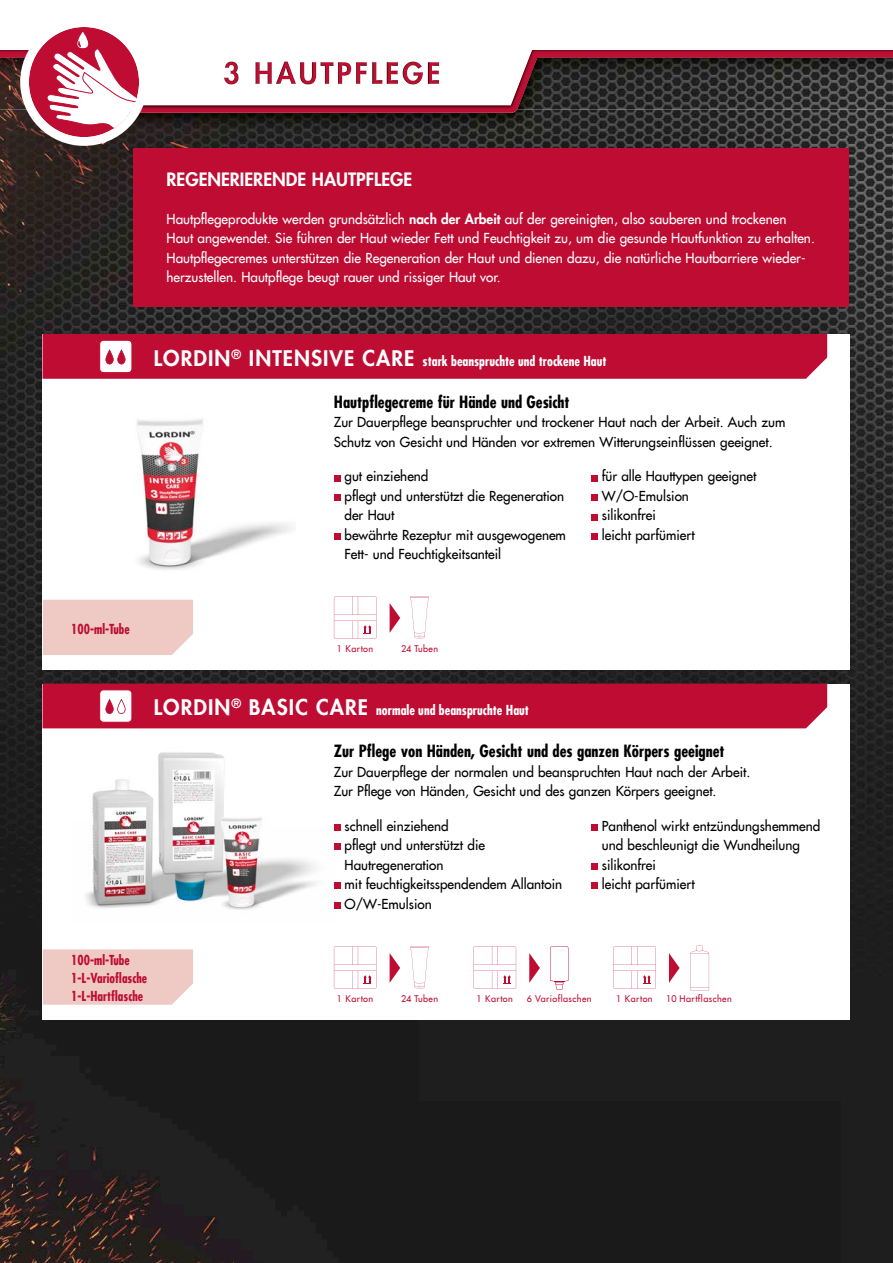
<style>
.page{position:relative;width:893px;height:1263px;background:#fff}
.page>*{position:absolute;margin:0;border:0;box-sizing:border-box;transform-origin:0 0}
.t1{font:800 18px "Futura LT";color:#fff}
.t2{font:700 condensed 16.5px "Futura LT";color:#000}
.t3{font:13.5px/19.5px "Futura LT";color:#000}
.t4{font:13.5px/19.5px "Futura LT";color:#fff}
.t5{font:700 condensed 13.5px "Futura LT";color:#fff}
.t6{font:700 condensed 13.5px/18px "Futura LT";color:#be0c33;scale:.95 1}
.t7{font:9px "Futura LT";letter-spacing:.05em;color:#be0c33}
.s1{font-weight:800}
.s2{font-weight:800;font-stretch:normal;font-size:21px}
</style>
<div class="page">
<img style="left:0;top:113px;width:893px;height:1150px">
<svg style="left:0;top:109px;width:893px;height:4px;background:#7c2a3c"></svg>
<img style="left:0;top:105px;width:893px;height:4px">
<svg style="left:0;top:50px;width:893px;height:55px"></svg>
<img style="left:224px;top:62px;width:215px;height:22px">
<div style="left:133px;top:148px;width:716px;height:159px;background:#be0c33"></div>
<div style="left:43px;top:334px;width:807px;height:336px;background:#fff"></div>
<div style="left:43px;top:684px;width:807px;height:335px;background:#fff"></div>
<svg style="left:334px;top:475px;width:6px;height:6px"></svg>
<div style="left:334px;top:494px;width:6px;height:7px;background:#be0c33"></div>
<div style="left:334px;top:533px;width:6px;height:7px;background:#be0c33"></div>
<div style="left:591px;top:475px;width:7px;height:6px;background:#be0c33"></div>
<div style="left:591px;top:494px;width:7px;height:7px;background:#be0c33"></div>
<div style="left:591px;top:514px;width:7px;height:6px;background:#be0c33"></div>
<div style="left:591px;top:533px;width:7px;height:7px;background:#be0c33"></div>
<img style="left:86px;top:752px;width:255px;height:158px">
<svg style="left:334px;top:824px;width:6px;height:6px"></svg>
<svg style="left:334px;top:844px;width:6px;height:6px"></svg>
<svg style="left:334px;top:883px;width:6px;height:6px"></svg>
<svg style="left:334px;top:902px;width:6px;height:6px"></svg>
<div style="left:591px;top:824px;width:7px;height:6px;background:#be0c33"></div>
<div style="left:591px;top:863px;width:7px;height:6px;background:#be0c33"></div>
<div style="left:591px;top:883px;width:7px;height:6px;background:#be0c33"></div>
<div style="left:43px;top:600px;width:150px;height:55px;background:#efc9c4"></div>
<div style="left:43px;top:949px;width:150px;height:56px;background:#efc9c4"></div>
<img style="left:136px;top:419px;width:156px;height:151px">
<div style="left:43px;top:334px;width:784px;height:45px;background:#be0c33"></div>
<svg style="left:334px;top:596px;width:42px;height:43px"></svg>
<svg style="left:390px;top:603px;width:10px;height:29px"></svg>
<svg style="left:410px;top:596px;width:19px;height:43px"></svg>
<div style="left:43px;top:684px;width:784px;height:44px;background:#be0c33"></div>
<svg style="left:334px;top:946px;width:42px;height:43px"></svg>
<svg style="left:390px;top:953px;width:10px;height:29px"></svg>
<svg style="left:410px;top:946px;width:19px;height:43px"></svg>
<svg style="left:474px;top:946px;width:42px;height:43px"></svg>
<svg style="left:529px;top:953px;width:11px;height:30px"></svg>
<svg style="left:613px;top:946px;width:43px;height:43px"></svg>
<svg style="left:669px;top:953px;width:11px;height:30px"></svg>
<svg style="left:690px;top:945px;width:19px;height:45px"></svg>
<svg style="left:550px;top:946px;width:18px;height:44px"></svg>
<div style="left:20px;top:18px;width:128px;height:128px;background:#fff;border-radius:50%"></div>
<div style="left:29px;top:27px;width:110px;height:110px;background:#be0c33;border-radius:50%"></div>
<svg style="left:47px;top:32px;width:92px;height:98px"></svg>
<h1 class="t1" style="left:167px;top:168px;width:247px">REGENERIERENDE HAUTPFLEGE</h1>
<p class="t4" style="left:167px;top:209px;width:650px">Hautpflegeprodukte werden grundsätzlich <span class="s1">nach der Arbeit</span> auf der gereinigten, also sauberen und trockenen Haut angewendet. Sie führen der Haut wieder Fett und Feuchtigkeit zu, um die gesunde Hautfunktion zu erhalten.<br>Hautpflegecremes unterstützen die Regeneration der Haut und dienen dazu, die natürliche Hautbarriere wieder&shy;herzustellen. Hautpflege beugt rauer und rissiger Haut vor.</p>
<p class="t5" style="left:154px;top:352px;width:454px"><span class="s2">LORDIN</span><sup>®</sup> <span class="s2">INTENSIVE CARE</span> stark beanspruchte und trockene Haut</p>
<p class="t2" style="left:334px;top:391px;width:237px">Hautpflegecreme für Hände und Gesicht</p>
<p class="t3" style="left:334px;top:412px;width:453px">Zur Dauerpflege beanspruchter und trockener Haut nach der Arbeit. Auch zum<br>Schutz von Gesicht und Händen vor extremen Witterungseinflüssen geeignet.</p>
<p class="t6" style="left:71px;top:620px;width:63px">100-ml-Tube</p>
<p class="t3" style="left:345px;top:466px;width:223px">gut einziehend<br>pflegt und unterstützt die Regeneration der Haut<br>bewährte Rezeptur mit ausgewogenem<br>Fett- und Feuchtigkeitsanteil</p>
<p class="t3" style="left:602px;top:466px;width:156px">für alle Hauttypen geeignet<br>W/O-Emulsion<br>silikonfrei<br>leicht parfümiert</p>
<p class="t7" style="left:337px;top:643px;width:38px">1 Karton</p>
<p class="t7" style="left:401px;top:642px;width:39px">24 Tuben</p>
<p class="t5" style="left:154px;top:702px;width:377px"><span class="s2">LORDIN</span><sup>®</sup> <span class="s2">BASIC CARE</span> normale und beanspruchte Haut</p>
<p class="t2" style="left:334px;top:741px;width:392px">Zur Pflege von Händen, Gesicht und des ganzen Körpers geeignet</p>
<p class="t3" style="left:334px;top:762px;width:418px">Zur Dauerpflege der normalen und beanspruchten Haut nach der Arbeit.<br>Zur Pflege von Händen, Gesicht und des ganzen Körpers geeignet.</p>
<p class="t3" style="left:345px;top:816px;width:219px">schnell einziehend<br>pflegt und unterstützt die<br>Hautregeneration<br>mit feuchtigkeitsspendendem Allantoin<br>O/W-Emulsion</p>
<p class="t3" style="left:602px;top:816px;width:220px">Panthenol wirkt entzündungshemmend und beschleunigt die Wundheilung silikonfrei<br>leicht parfümiert</p>
<p class="t6" style="left:71px;top:951px;width:81px">100-ml-Tube<br>1-L-Varioflasche<br>1-L-Hartflasche</p>
<p class="t7" style="left:337px;top:993px;width:38px">1 Karton</p>
<p class="t7" style="left:401px;top:992px;width:39px">24 Tuben</p>
<p class="t7" style="left:477px;top:993px;width:38px">1 Karton</p>
<p class="t7" style="left:527px;top:992px;width:66px">6 Varioflaschen</p>
<p class="t7" style="left:616px;top:993px;width:38px">1 Karton</p>
<p class="t7" style="left:666px;top:992px;width:67px">10 Hartflaschen</p>
</div>
